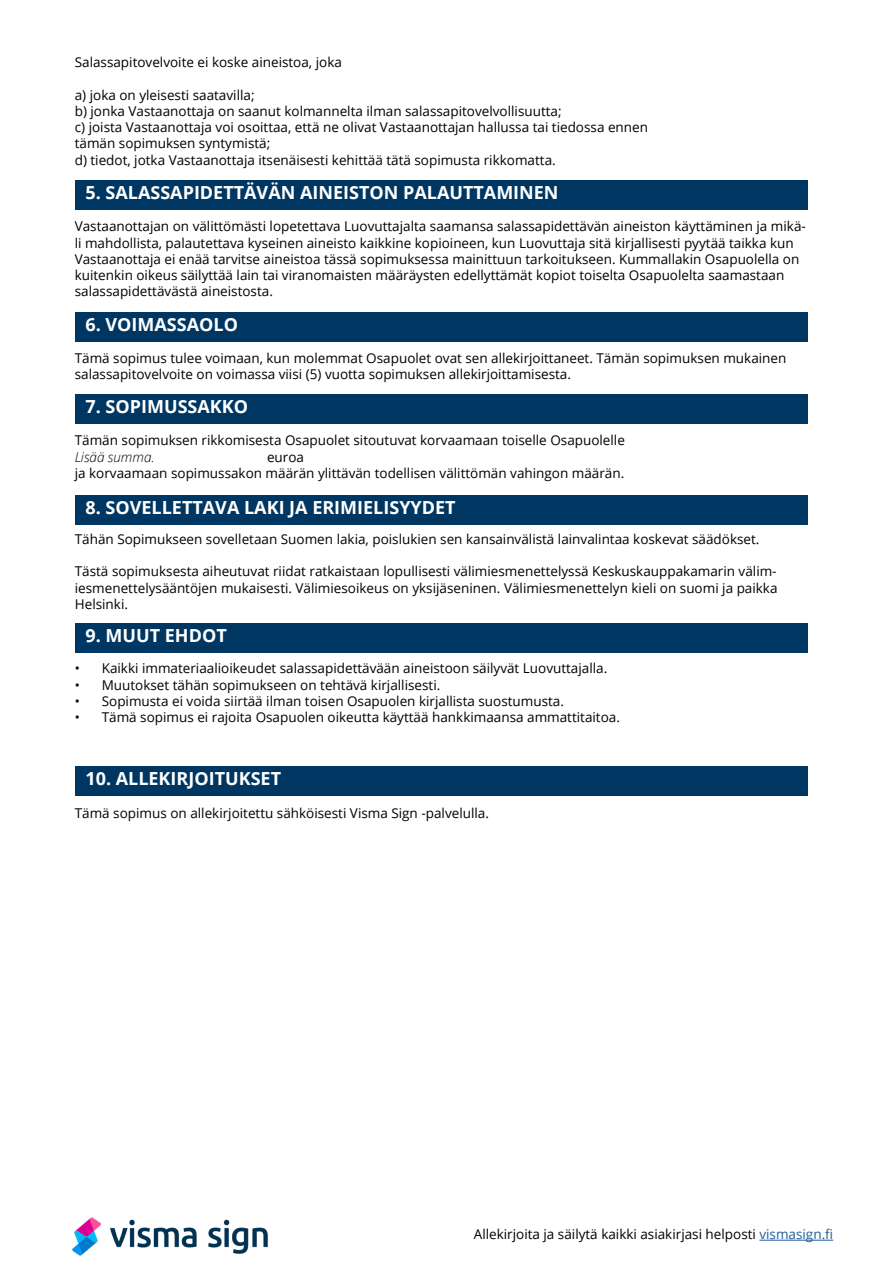
<style>
.page{position:relative;width:893px;height:1263px;background:#fff}
.page>*{position:absolute;margin:0;border:0;box-sizing:border-box;transform-origin:0 0}
.t1{font:700 18px "Open Sans";color:#fff}
.t2{font:13.5px/16.2px "Open Sans";color:#000}
.t3{font:italic 300 13.5px "Open Sans";color:#000}
.s1{color:#215e9e}
</style>
<div class="page">
<div style="left:75px;top:180px;width:732px;height:30px;background:#003762"></div>
<div style="left:75px;top:312px;width:732px;height:30px;background:#003762"></div>
<img style="left:72px;top:1217px;width:196px;height:39px">
<hr style="left:759px;top:1240px;width:74px;height:1px;background:#215e9e">
<div style="left:75px;top:394px;width:733px;height:29px;background:#003762"></div>
<div style="left:75px;top:495px;width:733px;height:30px;background:#003762"></div>
<div style="left:75px;top:623px;width:732px;height:30px;background:#003762"></div>
<div style="left:75px;top:766px;width:732px;height:30px;background:#003762"></div>
<p class="t2" style="left:75px;top:54px;width:269px">Salassapitovelvoite ei koske aineistoa, joka</p>
<p class="t2" style="left:75px;top:86px;width:575px">a) joka on yleisesti saatavilla;<br>b) jonka Vastaanottaja on saanut kolmannelta ilman salassapitovelvollisuutta;<br>c) joista Vastaanottaja voi osoittaa, että ne olivat Vastaanottajan hallussa tai tiedossa ennen tämän sopimuksen syntymistä;<br>d) tiedot, jotka Vastaanottaja itsenäisesti kehittää tätä sopimusta rikkomatta.</p>
<h1 class="t1" style="left:85px;top:180px;width:475px">5. SALASSAPIDETTÄVÄN AINEISTON PALAUTTAMINEN</h1>
<p class="t2" style="left:75px;top:218px;width:733px">Vastaanottajan on välittömästi lopetettava Luovuttajalta saamansa salassapidettävän aineiston käyttäminen ja mikä&shy;li mahdollista, palautettava kyseinen aineisto kaikkine kopioineen, kun Luovuttaja sitä kirjallisesti pyytää taikka kun Vastaanottaja ei enää tarvitse aineistoa tässä sopimuksessa mainittuun tarkoitukseen. Kummallakin Osapuolella on kuitenkin oikeus säilyttää lain tai viranomaisten määräysten edellyttämät kopiot toiselta Osapuolelta saamastaan salassapidettävästä aineistosta.</p>
<h1 class="t1" style="left:85px;top:312px;width:154px">6. VOIMASSAOLO</h1>
<p class="t2" style="left:75px;top:349px;width:713px">Tämä sopimus tulee voimaan, kun molemmat Osapuolet ovat sen allekirjoittaneet. Tämän sopimuksen mukainen salassapitovelvoite on voimassa viisi (5) vuotta sopimuksen allekirjoittamisesta.</p>
<h1 class="t1" style="left:86px;top:393px;width:164px">7. SOPIMUSSAKKO</h1>
<p class="t2" style="left:75px;top:432px;width:552px">Tämän sopimuksen rikkomisesta Osapuolet sitoutuvat korvaamaan toiselle Osapuolelle</p>
<p class="t3" style="left:75px;top:447px;width:81px">Lisää summa.</p>
<p class="t2" style="left:75px;top:448px;width:551px;text-indent:192px">euroa<br>ja korvaamaan sopimussakon määrän ylittävän todellisen välittömän vahingon määrän.</p>
<h1 class="t1" style="left:86px;top:495px;width:372px">8. SOVELLETTAVA LAKI JA ERIMIELISYYDET</h1>
<p class="t2" style="left:75px;top:530px;width:686px">Tähän Sopimukseen sovelletaan Suomen lakia, poislukien sen kansainvälistä lainvalintaa koskevat säädökset.</p>
<p class="t2" style="left:75px;top:563px;width:704px;text-align:justify">Tästä sopimuksesta aiheutuvat riidat ratkaistaan lopullisesti välimiesmenettelyssä Keskuskauppakamarin välim&shy;iesmenettelysääntöjen mukaisesti. Välimiesoikeus on yksijäseninen. Välimiesmenettelyn kieli on suomi ja paikka Helsinki.</p>
<h1 class="t1" style="left:85px;top:623px;width:143px">9. MUUT EHDOT</h1>
<p class="t2" style="left:75px;top:660px;width:534px">• Kaikki immateriaalioikeudet salassapidettävään aineistoon säilyvät Luovuttajalla.</p>
<p class="t2" style="left:75px;top:676px;width:367px">• Muutokset tähän sopimukseen on tehtävä kirjallisesti.</p>
<p class="t2" style="left:75px;top:692px;width:491px">• Sopimusta ei voida siirtää ilman toisen Osapuolen kirjallista suostumusta.</p>
<p class="t2" style="left:75px;top:708px;width:547px">• Tämä sopimus ei rajoita Osapuolen oikeutta käyttää hankkimaansa ammattitaitoa.</p>
<h1 class="t1" style="left:85px;top:766px;width:197px">10. ALLEKIRJOITUKSET</h1>
<p class="t2" style="left:75px;top:805px;width:416px">Tämä sopimus on allekirjoitettu sähköisesti Visma Sign -palvelulla.</p>
<p class="t2" style="left:474px;top:1226px;width:361px">Allekirjoita ja säilytä kaikki asiakirjasi helposti <span class="s1">vismasign.fi</span></p>
</div>
